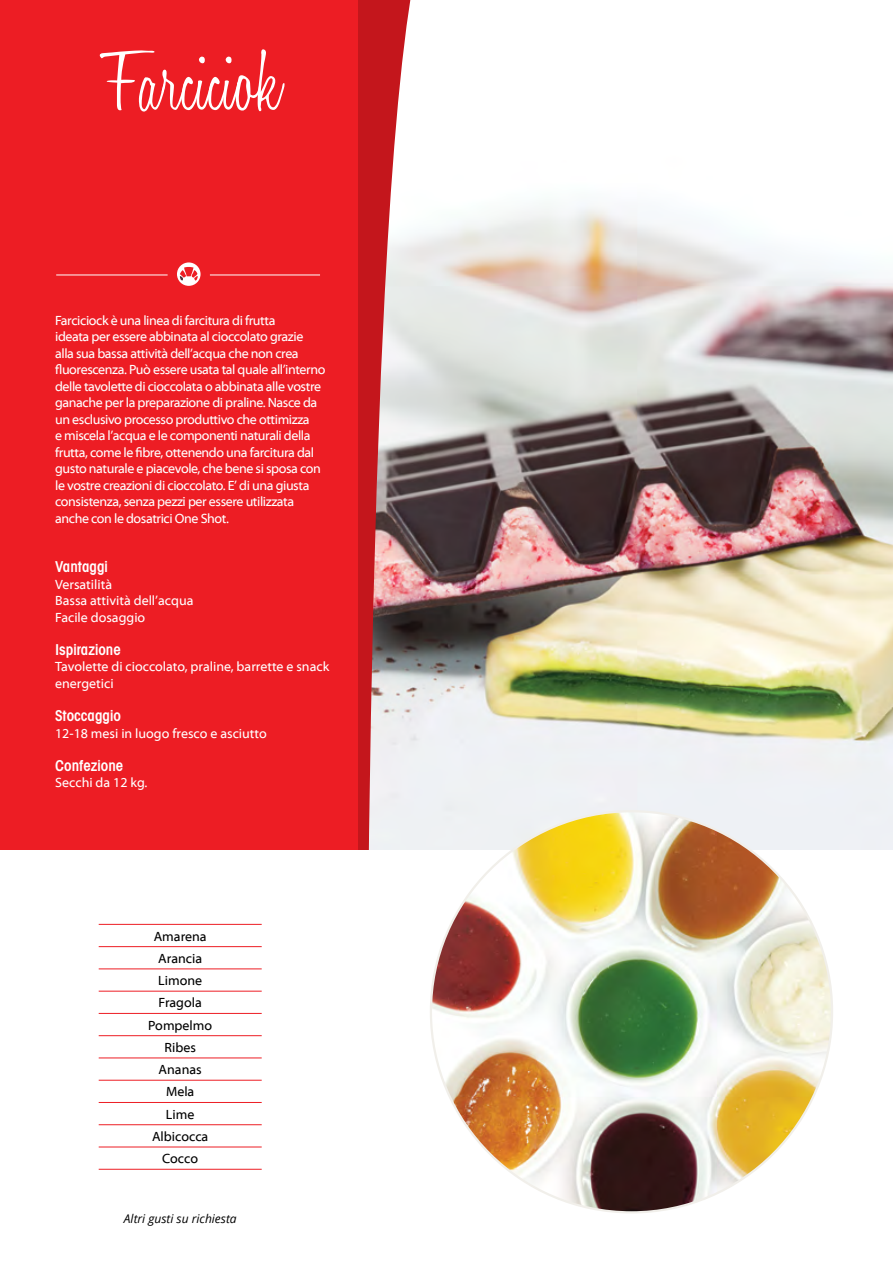
<style>
.page{position:relative;width:893px;height:1263px;background:#fff}
.page>*{position:absolute;margin:0;border:0;box-sizing:border-box;transform-origin:0 0}
.t1{font:300 90px "Honey Script";color:#fff}
.t2{font:600 condensed 15px "Avant Garde LT";color:#fff}
.t3{font:13.5px/16.5px "Myriad Web Pro";letter-spacing:-.03em;color:#fff}
.t4{font:13.5px/16.5px "Myriad Web Pro";color:#fff}
.t5{font:13.5px/22.2px "Myriad Web Pro";color:#000;text-align:center}
.t6{font:italic 12px "Open Sans";color:#000}
</style>
<div class="page">
<img style="left:414px;top:205px;width:479px;height:645px">
<svg style="left:358px;top:0;width:56px;height:850px"></svg>
<div style="left:0;top:0;width:358px;height:1263px;background:#ed1d24"></div>
<div style="left:0;top:850px;width:893px;height:413px;background:#fff"></div>
<img style="left:431px;top:811px;width:401px;height:401px;border-radius:201px">
<hr style="left:99px;top:924px;width:163px;height:1px;background:#ed1d24">
<hr style="left:99px;top:946px;width:163px;height:1px;background:#ed1d24">
<hr style="left:99px;top:968px;width:163px;height:1px;background:#ed1d24">
<hr style="left:99px;top:991px;width:163px;height:1px;background:#ed1d24">
<hr style="left:99px;top:1013px;width:163px;height:1px;background:#ed1d24">
<hr style="left:99px;top:1035px;width:163px;height:1px;background:#ed1d24">
<hr style="left:99px;top:1057px;width:163px;height:1px;background:#ed1d24">
<hr style="left:99px;top:1080px;width:163px;height:1px;background:#ed1d24">
<hr style="left:99px;top:1102px;width:163px;height:1px;background:#ed1d24">
<hr style="left:99px;top:1124px;width:163px;height:1px;background:#ed1d24">
<hr style="left:99px;top:1146px;width:163px;height:1px;background:#ed1d24">
<hr style="left:99px;top:1169px;width:163px;height:1px;background:#ed1d24">
<hr style="left:56px;top:275px;width:112px;height:1px;background:#fff">
<hr style="left:210px;top:275px;width:110px;height:1px;background:#fff">
<svg style="left:177px;top:262px;width:24px;height:24px"></svg>
<svg style="left:180px;top:267px;width:18px;height:13px"></svg>
<h1 class="t1" style="left:101px;top:27px;width:182px">Farciciok</h1>
<p class="t3" style="left:55px;top:312px;width:272px">Farciciock è una linea di farcitura di frutta<br>ideata per essere abbinata al cioccolato grazie alla sua bassa attività dell’acqua che non crea fluorescenza. Può essere usata tal quale all’interno delle tavolette di cioccolata o abbinata alle vostre ganache per la preparazione di praline. Nasce da un esclusivo processo produttivo che ottimizza<br>e miscela l’acqua e le componenti naturali della frutta, come le fibre, ottenendo una farcitura dal gusto naturale e piacevole, che bene si sposa con le vostre creazioni di cioccolato. E’ di una giusta consistenza, senza pezzi per essere utilizzata anche con le dosatrici One Shot.</p>
<p class="t2" style="left:55px;top:558px;width:54px">Vantaggi</p>
<p class="t4" style="left:55px;top:576px;width:140px">Versatilità<br>Bassa attività dell’acqua<br>Facile dosaggio</p>
<p class="t2" style="left:55px;top:640px;width:67px">Ispirazione</p>
<p class="t4" style="left:55px;top:659px;width:276px">Tavolette di cioccolato, praline, barrette e snack energetici</p>
<p class="t2" style="left:55px;top:706px;width:67px">Stoccaggio</p>
<p class="t4" style="left:55px;top:725px;width:213px">12-18 mesi in luogo fresco e asciutto</p>
<p class="t2" style="left:55px;top:756px;width:70px">Confezione</p>
<p class="t4" style="left:55px;top:774px;width:94px">Secchi da 12 kg.</p>
<p class="t5" style="left:148px;top:925px;width:65px">Amarena<br>Arancia<br>Limone<br>Fragola<br>Pompelmo<br>Ribes<br>Ananas<br>Mela<br>Lime<br>Albicocca<br>Cocco</p>
<p class="t6" style="left:124px;top:1210px;width:114px">Altri gusti su richiesta</p>
</div>
